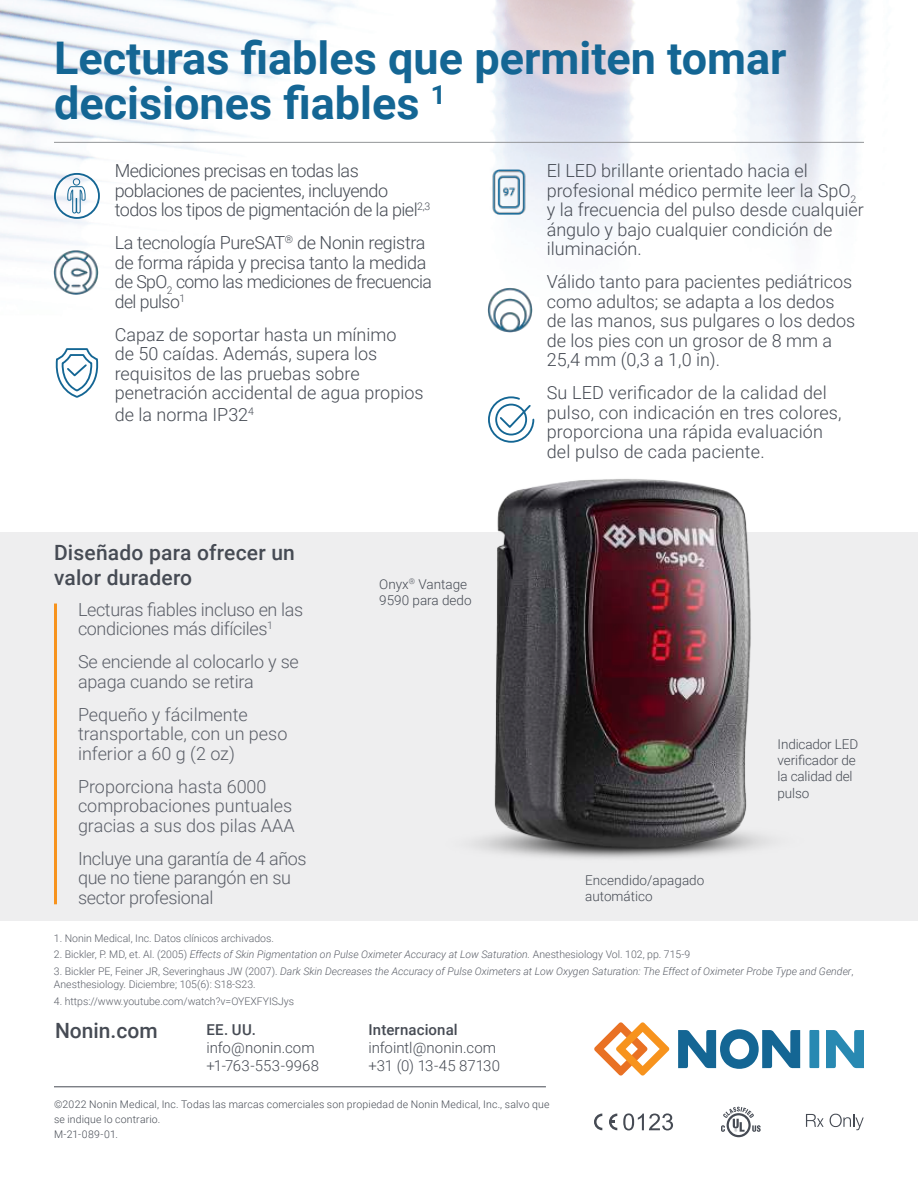
<style>
.page{position:relative;width:918px;height:1188px;background:#fff}
.page>*{position:absolute;margin:0;border:0;box-sizing:border-box;transform-origin:0 0}
.t1{font:700 45px/45px "Roboto";color:#146694}
.t2{font:500 21px/25.2px "Roboto";letter-spacing:.01em;color:#464b54}
.t3{font:300 18px/19.5px "Roboto";color:#464b54}
.t4{font:300 18px/19.5px "Roboto";letter-spacing:-.01em;color:#5b5f68}
.t5{font:300 18px/19.5px "Roboto";letter-spacing:-.02em;color:#464b54}
.t6{font:300 18px/19.5px "Roboto";letter-spacing:-.03em;color:#464b54}
.t7{font:300 15px "Roboto";color:#464b54}
.t8{font:500 15px "Roboto";letter-spacing:.01em;color:#464b54}
.t9{font:300 13.5px/16.2px "Roboto";color:#464b54}
.t10{font:italic 300 10.5px/13.5px "Roboto";color:#5b5f68}
.t11{font:300 10.5px/15px "Roboto";letter-spacing:.015em;color:#464b54}
.t12{font:300 10.5px "Roboto";color:#5b5f68}
.s1{font-style:normal}
</style>
<div class="page">
<img style="left:0;top:0;width:868px;height:333px">
<div style="left:0;top:532px;width:918px;height:389px;background:#eeeeef"></div>
<hr style="left:54px;top:604px;width:3px;height:300px;background:#f7931d">
<img style="left:487px;top:287px;width:45px;height:45px">
<img style="left:474px;top:479px;width:294px;height:380px">
<hr style="left:54px;top:142px;width:810px;height:1px;background:#939598">
<svg style="left:826px;top:1030px;width:38px;height:38px"></svg>
<svg style="left:678px;top:1029px;width:122px;height:40px"></svg>
<div style="left:809px;top:1030px;width:10px;height:38px;background:#2889b2"></div>
<svg style="left:594px;top:1022px;width:76px;height:54px"></svg>
<hr style="left:54px;top:1087px;width:492px;height:1px;background:#464b54">
<svg style="left:594px;top:1114px;width:8px;height:16px"></svg>
<svg style="left:609px;top:1114px;width:8px;height:16px"></svg>
<svg style="left:623px;top:1113px;width:50px;height:17px"></svg>
<svg style="left:806px;top:1114px;width:18px;height:13px"></svg>
<svg style="left:830px;top:1114px;width:34px;height:16px"></svg>
<svg style="left:721px;top:1107px;width:40px;height:30px"></svg>
<svg style="left:55px;top:348px;width:44px;height:50px"></svg>
<svg style="left:488px;top:396px;width:47px;height:47px"></svg>
<img style="left:487px;top:170px;width:45px;height:45px">
<svg style="left:67px;top:178px;width:19px;height:36px"></svg>
<div style="left:54px;top:173px;width:46px;height:46px;border:2px solid #146694;border-radius:50%"></div>
<img style="left:54px;top:250px;width:45px;height:45px">
<h1 class="t1" style="left:54px;top:34px;width:734px">Lecturas fiables que permiten tomar decisiones fiables <sup>1</sup></h1>
<p class="t6" style="left:115px;top:162px;width:317px">Mediciones precisas en todas las poblaciones de pacientes, incluyendo todos los tipos de pigmentación de la piel<sup>2,3</sup></p>
<p class="t5" style="left:115px;top:234px;width:319px">La tecnología PureSAT<sup>®</sup> de Nonin registra de forma rápida y precisa tanto la medida de SpO<sub>2</sub> como las mediciones de frecuencia del pulso<sup>1</sup></p>
<p class="t3" style="left:115px;top:326px;width:310px">Capaz de soportar hasta un mínimo<br>de 50 caídas. Además, supera los requisitos de las pruebas sobre penetración accidental de agua propios</p>
<p class="t3" style="left:115px;top:406px;width:141px">de la norma IP32<sup>4</sup></p>
<p class="t2" style="left:54px;top:541px;width:242px">Diseñado para ofrecer un valor duradero</p>
<p class="t4" style="left:78px;top:599px;width:227px">Lecturas fiables incluso en las condiciones más difíciles<sup>1</sup></p>
<p class="t4" style="left:78px;top:654px;width:222px">Se enciende al colocarlo y se apaga cuando se retira</p>
<p class="t4" style="left:78px;top:706px;width:211px">Pequeño y fácilmente transportable, con un peso inferior a 60 g (2 oz)</p>
<p class="t4" style="left:78px;top:778px;width:218px">Proporciona hasta 6000 comprobaciones puntuales gracias a sus dos pilas AAA</p>
<p class="t4" style="left:78px;top:850px;width:230px">Incluye una garantía de 4 años que no tiene parangón en su sector profesional</p>
<p class="t9" style="left:379px;top:575px;width:94px">Onyx<sup>®</sup> Vantage<br>9590 para dedo</p>
<p class="t3" style="left:547px;top:162px;width:319px">El LED brillante orientado hacia el profesional médico permite leer la SpO<sub>2 </sub>y la frecuencia del pulso desde cualquier ángulo y bajo cualquier condición de iluminación.</p>
<p class="t3" style="left:547px;top:273px;width:310px">Válido tanto para pacientes pediátricos como adultos; se adapta a los dedos de las manos, sus pulgares o los dedos de los pies con un grosor de 8 mm a<br>25,4 mm (0,3 a 1,0 in).</p>
<p class="t3" style="left:547px;top:382px;width:296px">Su LED verificador de la calidad del pulso, con indicación en tres colores, proporciona una rápida evaluación del pulso de cada paciente.</p>
<p class="t9" style="left:585px;top:873px;width:121px">Encendido/apagado automático</p>
<p class="t9" style="left:778px;top:737px;width:82px">Indicador LED verificador de la calidad del pulso</p>
<p class="t12" style="left:54px;top:933px;width:221px">1. Nonin Medical, Inc. Datos clínicos archivados.</p>
<p class="t10" style="left:54px;top:949px;width:638px"><span class="s1">2. Bickler, P. MD, et. Al. (2005)</span> Effects of Skin Pigmentation on Pulse Oximeter Accuracy at Low Saturation. <span class="s1">Anesthesiology Vol. 102, pp. 715-9</span></p>
<p class="t10" style="left:54px;top:965px;width:801px"><span class="s1">3. Bickler PE, Feiner JR, Severinghaus JW (2007).</span> Dark Skin Decreases the Accuracy of Pulse Oximeters at Low Oxygen Saturation: The Effect of Oximeter Probe Type and Gender<span class="s1">,<br>Anesthesiology. Diciembre; 105(6): S18-S23.</span></p>
<p class="t12" style="left:54px;top:994px;width:242px">4. https://www.youtube.com/watch?v=OYEXFYISJys</p>
<p class="t2" style="left:55px;top:1020px;width:104px">Nonin.com</p>
<p class="t8" style="left:207px;top:1019px;width:51px">EE. UU.</p>
<p class="t8" style="left:369px;top:1019px;width:91px">Internacional</p>
<p class="t7" style="left:207px;top:1041px;width:110px">info@nonin.com</p>
<p class="t7" style="left:369px;top:1041px;width:129px">infointl@nonin.com</p>
<p class="t7" style="left:207px;top:1059px;width:114px">+1-763-553-9968</p>
<p class="t7" style="left:369px;top:1059px;width:133px">+31 (0) 13-45 87130</p>
<p class="t11" style="left:54px;top:1098px;width:497px">©2022 Nonin Medical, Inc. Todas las marcas comerciales son propiedad de Nonin Medical, Inc., salvo que se indique lo contrario.<br>M-21-089-01.</p>
</div>
